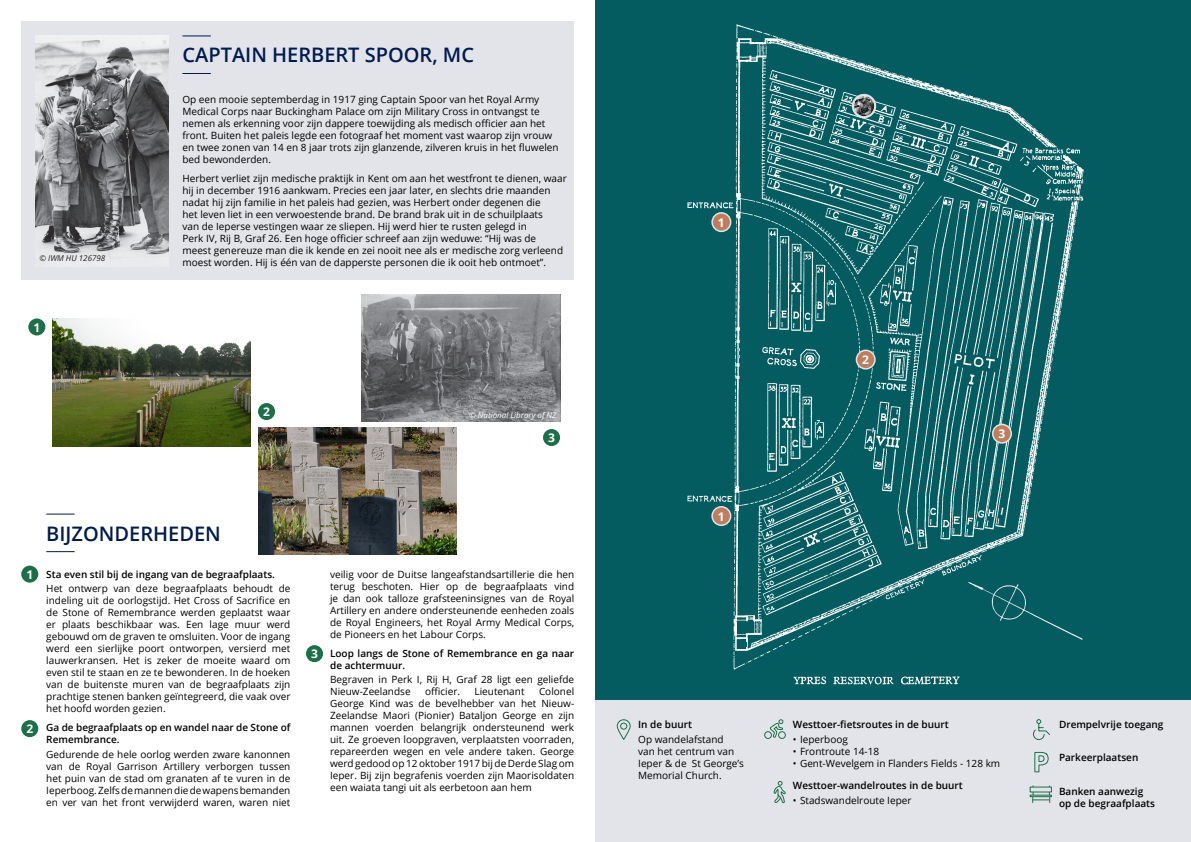
<style>
.page{position:relative;width:1191px;height:842px;background:#fff}
.page>*{position:absolute;margin:0;border:0;box-sizing:border-box;transform-origin:0 0}
.t1{font:600 20px "Open Sans";color:#001b50}
.t2{font:700 12px "Open Sans";color:#fff}
.t3{font:10px/12px "Open Sans";color:#000001}
.t4{font:600 10px/12px "Open Sans";color:#000001}
.t5{font:italic 8px "Open Sans";color:#fff}
.t6{font:italic 8px "Open Sans";color:#231f20}
</style>
<div class="page">
<img style="left:361px;top:294px;width:199px;height:128px">
<img style="left:258px;top:427px;width:198px;height:128px">
<div style="left:21px;top:21px;width:553px;height:259px;background:#e2e4e9"></div>
<img style="left:35px;top:35px;width:133px;height:230px">
<svg style="left:182px;top:35px;width:29px;height:1px"></svg>
<svg style="left:182px;top:73px;width:29px;height:1px"></svg>
<div style="left:258px;top:403px;width:17px;height:17px;background:#1c6f48;border-radius:50%"></div>
<div style="left:543px;top:429px;width:17px;height:17px;background:#1c6f48;border-radius:50%"></div>
<img style="left:52px;top:318px;width:199px;height:128px">
<div style="left:28px;top:318px;width:17px;height:17px;background:#1c6f48;border-radius:50%"></div>
<div style="left:595px;top:699px;width:596px;height:143px;background:#e2e4e9"></div>
<div style="left:595px;top:0;width:596px;height:699px;background:#045b60"></div>
<img style="left:687px;top:24px;width:397px;height:661px">
<svg style="left:852px;top:95px;width:23px;height:22px"></svg>
<img style="left:853px;top:96px;width:21px;height:20px;border-radius:10px">
<div style="left:851px;top:94px;width:25px;height:24px;border:2px solid #e1e2e4;border-radius:50%"></div>
<svg style="left:1033px;top:719px;width:17px;height:21px"></svg>
<svg style="left:616px;top:719px;width:15px;height:21px"></svg>
<svg style="left:1034px;top:751px;width:15px;height:22px"></svg>
<svg style="left:1032px;top:792px;width:18px;height:11px"></svg>
<div style="left:1029px;top:795px;width:23px;height:2px;background:#e2e4e9;border:1px solid #1c6f48"></div>
<svg style="left:1029px;top:786px;width:23px;height:6px"></svg>
<svg style="left:764px;top:719px;width:22px;height:20px"></svg>
<svg style="left:773px;top:781px;width:13px;height:23px"></svg>
<div style="left:992px;top:424px;width:19px;height:19px;background:#bf7d5e;border-radius:50%"></div>
<div style="left:992px;top:424px;width:20px;height:20px;border:2px solid #e2e4e9;border-radius:50%"></div>
<div style="left:856px;top:350px;width:19px;height:19px;background:#bf7d5e;border-radius:50%"></div>
<div style="left:855px;top:350px;width:20px;height:20px;border:2px solid #e2e4e9;border-radius:50%"></div>
<div style="left:712px;top:213px;width:18px;height:18px;background:#bf7d5e;border-radius:50%"></div>
<div style="left:711px;top:212px;width:20px;height:20px;border:2px solid #e2e4e9;border-radius:50%"></div>
<div style="left:712px;top:507px;width:18px;height:18px;background:#bf7d5e;border-radius:50%"></div>
<div style="left:711px;top:506px;width:20px;height:20px;border:2px solid #e2e4e9;border-radius:50%"></div>
<svg style="left:46px;top:514px;width:29px;height:1px"></svg>
<svg style="left:46px;top:551px;width:29px;height:1px"></svg>
<div style="left:21px;top:566px;width:17px;height:17px;background:#1c6f48;border-radius:50%"></div>
<div style="left:21px;top:720px;width:17px;height:17px;background:#1c6f48;border-radius:50%"></div>
<div style="left:306px;top:645px;width:17px;height:17px;background:#1c6f48;border-radius:50%"></div>
<p class="t6" style="left:39px;top:253px;width:67px">© IWM HU 126798</p>
<p class="t2" style="left:33px;top:319px;width:8px">1</p>
<p class="t1" style="left:182px;top:41px;width:293px">CAPTAIN HERBERT SPOOR, MC</p>
<p class="t3" style="left:182px;top:93px;width:378px">Op een mooie septemberdag in 1917 ging Captain Spoor van het Royal Army Medical Corps naar Buckingham Palace om zijn Military Cross in ontvangst te nemen als erkenning voor zijn dappere toewijding als medisch officier aan het front. Buiten het paleis legde een fotograaf het moment vast waarop zijn vrouw en twee zonen van 14 en 8 jaar trots zijn glanzende, zilveren kruis in het fluwelen bed bewonderden.</p>
<p class="t3" style="left:182px;top:172px;width:386px">Herbert verliet zijn medische praktijk in Kent om aan het westfront te dienen, waar hij in december 1916 aankwam. Precies een jaar later, en slechts drie maanden nadat hij zijn familie in het paleis had gezien, was Herbert onder degenen die<br>het leven liet in een verwoestende brand. De brand brak uit in de schuilplaats<br>van de Ieperse vestingen waar ze sliepen. Hij werd hier te rusten gelegd in<br>Perk IV, Rij B, Graf 26. Een hoge officier schreef aan zijn weduwe: “Hij was de meest genereuze man die ik kende en zei nooit nee als er medische zorg verleend moest worden. Hij is één van de dapperste personen die ik ooit heb ontmoet”.</p>
<p class="t2" style="left:263px;top:403px;width:8px">2</p>
<p class="t5" style="left:469px;top:410px;width:89px">© National Library of NZ</p>
<p class="t2" style="left:548px;top:429px;width:8px">3</p>
<p class="t2" style="left:26px;top:566px;width:8px">1</p>
<p class="t2" style="left:26px;top:720px;width:8px">2</p>
<p class="t1" style="left:46px;top:519px;width:176px">BIJZONDERHEDEN</p>
<p class="t4" style="left:46px;top:568px;width:230px">Sta even stil bij de ingang van de begraafplaats.</p>
<p class="t3" style="left:46px;top:582px;width:246px;text-align:justify">Het ontwerp van deze begraafplaats behoudt de indeling uit de oorlogstijd. Het Cross of Sacrifice en de Stone of Remembrance werden geplaatst waar er plaats beschikbaar was. Een lage muur werd gebouwd om de graven te omsluiten. Voor de ingang werd een sierlijke poort ontworpen, versierd met lauwerkransen. Het is zeker de moeite waard om even stil te staan en ze te bewonderen. In de hoeken van de buitenste muren van de begraafplaats zijn prachtige stenen banken geïntegreerd, die vaak over het hoofd worden gezien.</p>
<p class="t4" style="left:46px;top:722px;width:246px">Ga de begraafplaats op en wandel naar de Stone of<br>Remembrance.</p>
<p class="t3" style="left:46px;top:748px;width:246px;text-align:justify">Gedurende de hele oorlog werden zware kanonnen van de Royal Garrison Artillery verborgen tussen het puin van de stad om granaten af te vuren in de Ieperboog. Zelfs de mannen die de wapens bemanden en ver van het front verwijderd waren, waren niet</p>
<p class="t2" style="left:311px;top:645px;width:8px">3</p>
<p class="t3" style="left:330px;top:568px;width:246px;text-align:justify">veilig voor de Duitse langeafstandsartillerie die hen terug beschoten. Hier op de begraafplaats vind je dan ook talloze grafsteeninsignes van de Royal Artillery en andere ondersteunende eenheden zoals de Royal Engineers, het Royal Army Medical Corps, de Pioneers en het Labour Corps.</p>
<p class="t4" style="left:330px;top:647px;width:246px">Loop langs de Stone of Remembrance en ga naar de achtermuur.</p>
<p class="t3" style="left:330px;top:673px;width:246px">Begraven in Perk I, Rij H, Graf 28 ligt een geliefde<br>Nieuw-Zeelandse</p>
<p class="t3" style="left:425px;top:685px;width:36px">officier.</p>
<p class="t3" style="left:474px;top:685px;width:51px">Lieutenant</p>
<p class="t3" style="left:330px;top:685px;width:246px;text-align:justify;text-indent:209px">Colonel George Kind was de bevelhebber van het Nieuw-Zeelandse Maori (Pionier) Bataljon George en zijn mannen voerden belangrijk ondersteunend werk uit. Ze groeven loopgraven, verplaatsten voorraden, repareerden wegen en vele andere taken. George werd gedood op 12 oktober 1917 bij de Derde Slag om Ieper. Bij zijn begrafenis voerden zijn Maorisoldaten een waiata tangi uit als eerbetoon aan hem</p>
<p class="t2" style="left:718px;top:214px;width:8px">1</p>
<p class="t2" style="left:718px;top:508px;width:8px">1</p>
<p class="t2" style="left:862px;top:351px;width:8px">2</p>
<p class="t2" style="left:998px;top:425px;width:8px">3</p>
<p class="t4" style="left:638px;top:718px;width:55px">In de buurt</p>
<p class="t3" style="left:638px;top:733px;width:107px">Op wandelafstand<br>van het centrum van<br>Ieper &amp; de St George’s<br>Memorial Church.</p>
<p class="t4" style="left:793px;top:718px;width:157px">Westtoer-fietsroutes in de buurt</p>
<p class="t3" style="left:793px;top:733px;width:56px">• Ieperboog</p>
<p class="t3" style="left:793px;top:745px;width:88px">• Frontroute 14-18</p>
<p class="t3" style="left:793px;top:757px;width:209px">• Gent-Wevelgem in Flanders Fields - 128 km</p>
<p class="t4" style="left:793px;top:779px;width:171px">Westtoer-wandelroutes in de buurt</p>
<p class="t3" style="left:793px;top:794px;width:120px">• Stadswandelroute Ieper</p>
<p class="t4" style="left:1059px;top:718px;width:106px">Drempelvrije toegang</p>
<p class="t4" style="left:1059px;top:751px;width:81px">Parkeerplaatsen</p>
<p class="t4" style="left:1059px;top:785px;width:98px">Banken aanwezig op de begraafplaats</p>
</div>
